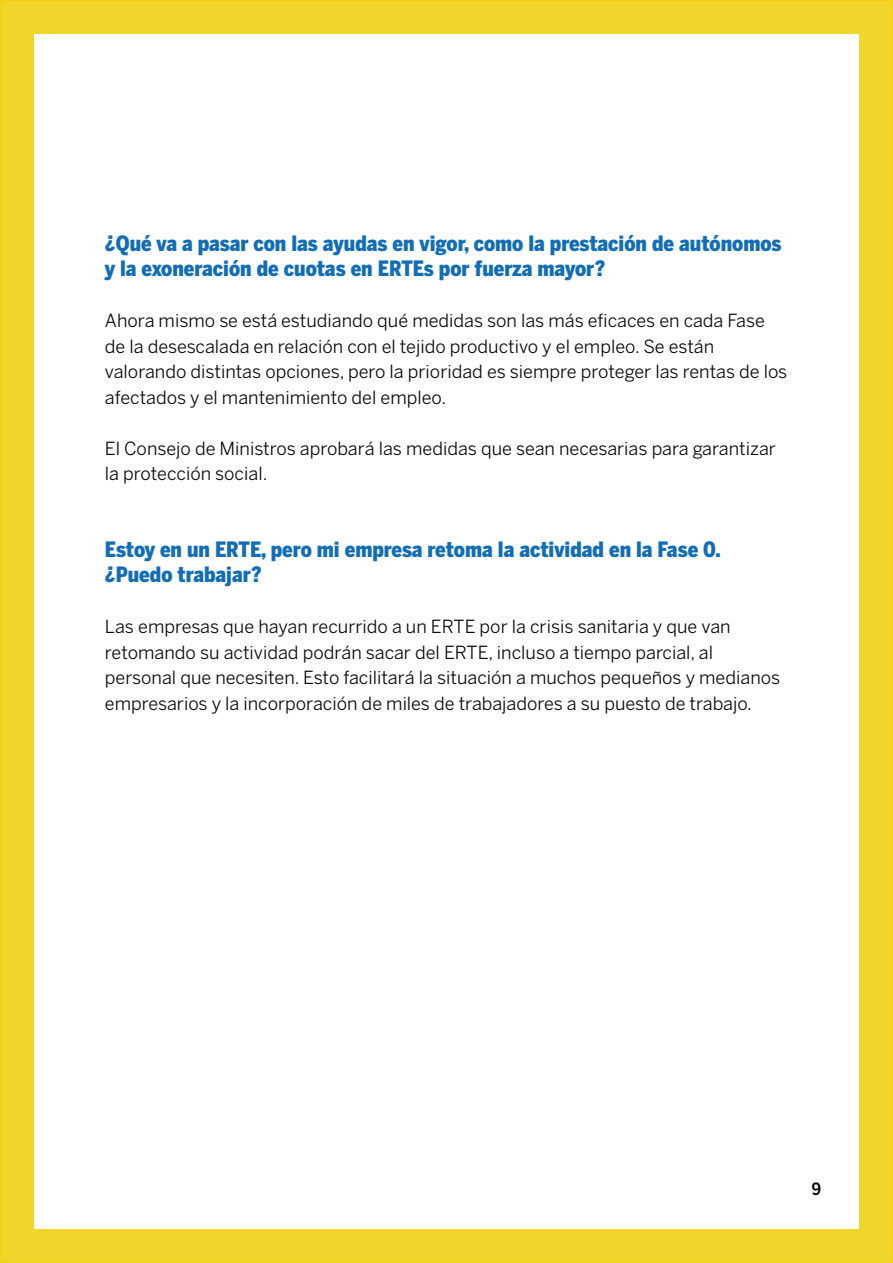
<style>
.page{position:relative;width:893px;height:1263px;background:#f0d52b}
.page>*{position:absolute;margin:0;border:0;box-sizing:border-box;transform-origin:0 0}
.t1{font:900 21px/25.5px "Benton Sans Cond";color:#116db7}
.t2{font:21px "Benton Sans Cond Medium SC";color:#0c090d}
.t3{font:18px/25.5px "Benton Sans";color:#0c090d}
</style>
<div class="page">
<div style="left:34px;top:34px;width:825px;height:1195px;background:#fff"></div>
<p class="t1" style="left:105px;top:230px;width:678px">¿Qué va a pasar con las ayudas en vigor, como la prestación de autónomos y la exoneración de cuotas en ERTEs por fuerza mayor?</p>
<p class="t3" style="left:105px;top:308px;width:684px">Ahora mismo se está estudiando qué medidas son las más eficaces en cada Fase de la desescalada en relación con el tejido productivo y el empleo. Se están valorando distintas opciones, pero la prioridad es siempre proteger las rentas de los afectados y el mantenimiento del empleo.</p>
<p class="t3" style="left:105px;top:435px;width:672px">El Consejo de Ministros aprobará las medidas que sean necesarias para garantizar la protección social.</p>
<p class="t1" style="left:105px;top:536px;width:617px">Estoy en un ERTE, pero mi empresa retoma la actividad en la Fase 0. ¿Puedo trabajar?</p>
<p class="t3" style="left:105px;top:614px;width:677px">Las empresas que hayan recurrido a un ERTE por la crisis sanitaria y que van retomando su actividad podrán sacar del ERTE, incluso a tiempo parcial, al personal que necesiten. Esto facilitará la situación a muchos pequeños y medianos empresarios y la incorporación de miles de trabajadores a su puesto de trabajo.</p>
<p class="t2" style="left:811px;top:1175px;width:11px">9</p>
</div>
